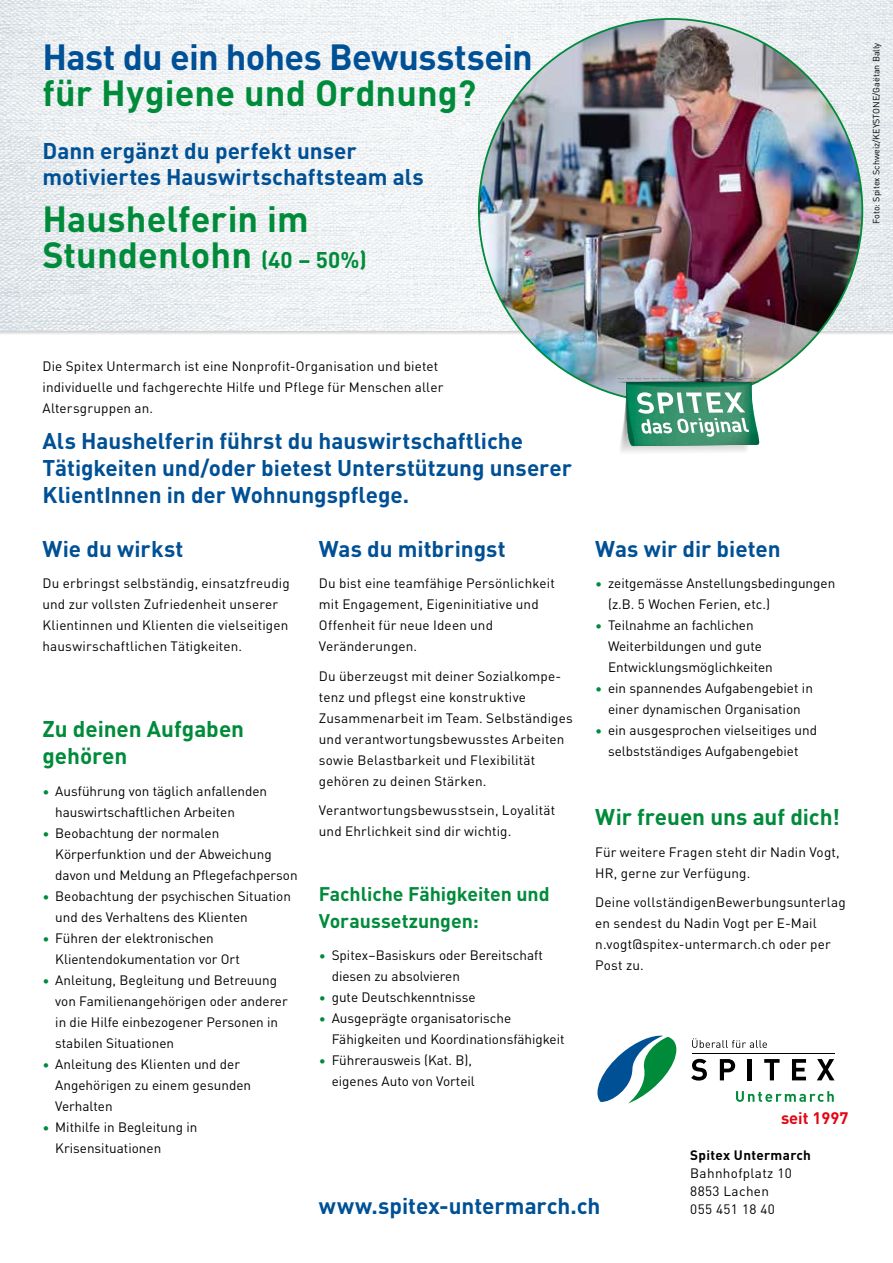
<style>
.page{position:relative;width:893px;height:1263px;background:#fff}
.page>*{position:absolute;margin:0;border:0;box-sizing:border-box;transform-origin:0 0}
.t1{font:700 36px/36px "DIN Pro";letter-spacing:.005em;color:#008b3b}
.t2{font:700 36px "DIN Pro";letter-spacing:-.02em;color:#005095}
.t3{font:700 22.5px/27px "DIN Pro";color:#005095}
.t4{font:700 22.5px/27px "DIN Pro";letter-spacing:-.005em;color:#008b3b}
.t5{font:700 19.5px/27px "DIN Pro";color:#008b3b}
.t6{font:700 16.5px "DIN Pro";color:#e30613}
.t7{font:13.5px/21px "DIN Pro";color:#000}
.t8{font:13.5px/18px "DIN Pro";letter-spacing:.025em;color:#000}
.t9{font:700 13.5px "DIN Pro";letter-spacing:.025em;color:#000}
.t10{font:9px "DIN Pro";color:#000}
.s1{font-size:22.5px}
.s2{color:#008b3b}
</style>
<div class="page">
<img style="left:0;top:0;width:893px;height:331px">
<img style="left:479px;top:19px;width:383px;height:383px;border-radius:192px">
<svg style="left:597px;top:1036px;width:80px;height:67px"></svg>
<svg style="left:691px;top:1059px;width:16px;height:21px"></svg>
<svg style="left:720px;top:1059px;width:15px;height:21px"></svg>
<hr style="left:748px;top:1059px;width:4px;height:21px;background:#000">
<svg style="left:764px;top:1059px;width:16px;height:21px"></svg>
<svg style="left:792px;top:1059px;width:14px;height:21px"></svg>
<svg style="left:817px;top:1059px;width:17px;height:21px"></svg>
<hr style="left:692px;top:1053px;width:142px;height:1px;background:#000">
<svg style="left:692px;top:1038px;width:75px;height:10px"></svg>
<svg style="left:736px;top:1091px;width:98px;height:11px"></svg>
<svg style="left:616px;top:372px;width:145px;height:11px"></svg>
<div style="left:625px;top:372px;width:128px;height:11px;background:#abb3be"></div>
<svg style="left:629px;top:372px;width:123px;height:6px"></svg>
<svg style="left:615px;top:378px;width:148px;height:74px"></svg>
<h1 class="t2" style="left:43px;top:29px;width:492px">Hast du ein hohes Bewusstsein</h1>
<h1 class="t1" style="left:43px;top:73px;width:435px">für Hygiene und Ordnung?</h1>
<h2 class="t3" style="left:43px;top:137px;width:383px;line-height:25.7px">Dann ergänzt du perfekt unser motiviertes Hauswirtschaftsteam als</h2>
<h1 class="t1" style="left:43px;top:198px;width:326px">Haushelferin im<br>Stundenlohn <span class="s1">(40 – 50%)</span></h1>
<p class="t10" style="left:869px;top:224px;width:183px;rotate:-90deg">Foto: Spitex Schweiz/KEYSTONE/Gaëtan Bally</p>
<p class="t7" style="left:43px;top:355px;width:402px">Die Spitex Untermarch ist eine Nonprofit-Organisation und bietet individuelle und fachgerechte Hilfe und Pflege für Menschen aller<br>Altersgruppen an.</p>
<h2 class="t3" style="left:43px;top:425px;width:531px">Als Haushelferin führst du hauswirtschaftliche<br>Tätigkeiten und/oder bietest Unterstützung unserer<br>KlientInnen in der Wohnungspflege.</h2>
<h2 class="t3" style="left:43px;top:533px;width:142px">Wie du wirkst</h2>
<p class="t7" style="left:43px;top:572px;width:249px">Du erbringst selbständig, einsatzfreudig und zur vollsten Zufriedenheit unserer Klientinnen und Klienten die vielseitigen hauswirschaftlichen Tätigkeiten.</p>
<h2 class="t4" style="left:43px;top:714px;width:203px">Zu deinen Aufgaben gehören</h2>
<p class="t7" style="left:55px;top:780px;width:213px;text-indent:-13px"><span class="s2">•</span> Ausführung von täglich anfallenden hauswirtschaftlichen Arbeiten</p>
<p class="t7" style="left:55px;top:822px;width:244px;text-indent:-13px"><span class="s2">•</span> Beobachtung der normalen<br>Körperfunktion und der Abweichung davon und Meldung an Pflegefachperson</p>
<p class="t7" style="left:55px;top:885px;width:237px;text-indent:-13px"><span class="s2">•</span> Beobachtung der psychischen Situation und des Verhaltens des Klienten</p>
<p class="t7" style="left:55px;top:927px;width:186px;text-indent:-13px"><span class="s2">•</span> Führen der elektronischen<br>Klientendokumentation vor Ort</p>
<p class="t7" style="left:55px;top:969px;width:234px;text-indent:-13px"><span class="s2">•</span> Anleitung, Begleitung und Betreuung von Familienangehörigen oder anderer in die Hilfe einbezogener Personen in stabilen Situationen</p>
<p class="t7" style="left:55px;top:1053px;width:197px;text-indent:-13px"><span class="s2">•</span> Anleitung des Klienten und der<br>Angehörigen zu einem gesunden<br>Verhalten</p>
<p class="t7" style="left:55px;top:1116px;width:144px;text-indent:-13px"><span class="s2">•</span> Mithilfe in Begleitung in<br>Krisensituationen</p>
<h2 class="t3" style="left:319px;top:533px;width:188px">Was du mitbringst</h2>
<p class="t7" style="left:319px;top:572px;width:237px">Du bist eine teamfähige Persönlichkeit mit Engagement, Eigeninitiative und<br>Offenheit für neue Ideen und<br>Veränderungen.</p>
<p class="t7" style="left:319px;top:664px;width:255px">Du überzeugst mit deiner Sozialkompe&shy;tenz und pflegst eine konstruktive Zusammenarbeit im Team. Selbständiges und verantwortungsbewusstes Arbeiten sowie Belastbarkeit und Flexibilität gehören zu deinen Stärken.</p>
<p class="t7" style="left:319px;top:799px;width:238px">Verantwortungsbewusstsein, Loyalität und Ehrlichkeit sind dir wichtig.</p>
<h3 class="t5" style="left:319px;top:879px;width:232px">Fachliche Fähigkeiten und<br>Voraussetzungen:</h3>
<p class="t7" style="left:332px;top:944px;width:213px;text-indent:-13px"><span class="s2">•</span> Spitex–Basiskurs oder Bereitschaft diesen zu absolvieren</p>
<p class="t7" style="left:319px;top:986px;width:158px"><span class="s2">•</span> gute Deutschkenntnisse</p>
<p class="t7" style="left:332px;top:1007px;width:234px;text-indent:-13px"><span class="s2">•</span> Ausgeprägte organisatorische<br>Fähigkeiten und Koordinationsfähigkeit</p>
<p class="t7" style="left:319px;top:1049px;width:158px;text-align:right"><span class="s2">•</span> Führerausweis (Kat. B), eigenes Auto von Vorteil</p>
<h2 class="t3" style="left:595px;top:533px;width:187px">Was wir dir bieten</h2>
<p class="t7" style="left:608px;top:572px;width:229px;text-indent:-13px"><span class="s2">•</span> zeitgemässe Anstellungsbedingungen (z.B. 5 Wochen Ferien, etc.)</p>
<p class="t7" style="left:608px;top:614px;width:166px;text-indent:-13px"><span class="s2">•</span> Teilnahme an fachlichen<br>Weiterbildungen und gute<br>Entwicklungsmöglichkeiten</p>
<p class="t7" style="left:595px;top:677px;width:219px;text-align:center"><span class="s2">•</span> ein spannendes Aufgabengebiet in einer dynamischen Organisation</p>
<p class="t7" style="left:595px;top:719px;width:223px;text-align:center"><span class="s2">•</span> ein ausgesprochen vielseitiges und selbstständiges Aufgabengebiet</p>
<h2 class="t4" style="left:595px;top:802px;width:246px">Wir freuen uns auf dich!</h2>
<p class="t7" style="left:595px;top:841px;width:246px">Für weitere Fragen steht dir Nadin Vogt,<br>HR, gerne zur Verfügung.</p>
<p class="t7" style="left:595px;top:891px;width:252px">Deine vollständigenBewerbungsunterlag en sendest du Nadin Vogt per E-Mail n.vogt@spitex-untermarch.ch oder per<br>Post zu.</p>
<p class="t6" style="left:781px;top:1105px;width:69px">seit 1997</p>
<h2 class="t3" style="left:319px;top:1191px;width:283px">www.spitex-untermarch.ch</h2>
<p class="t9" style="left:690px;top:1144px;width:122px">Spitex Untermarch</p>
<p class="t8" style="left:690px;top:1163px;width:103px">Bahnhofplatz 10<br>8853 Lachen<br>055 451 18 40</p>
</div>
